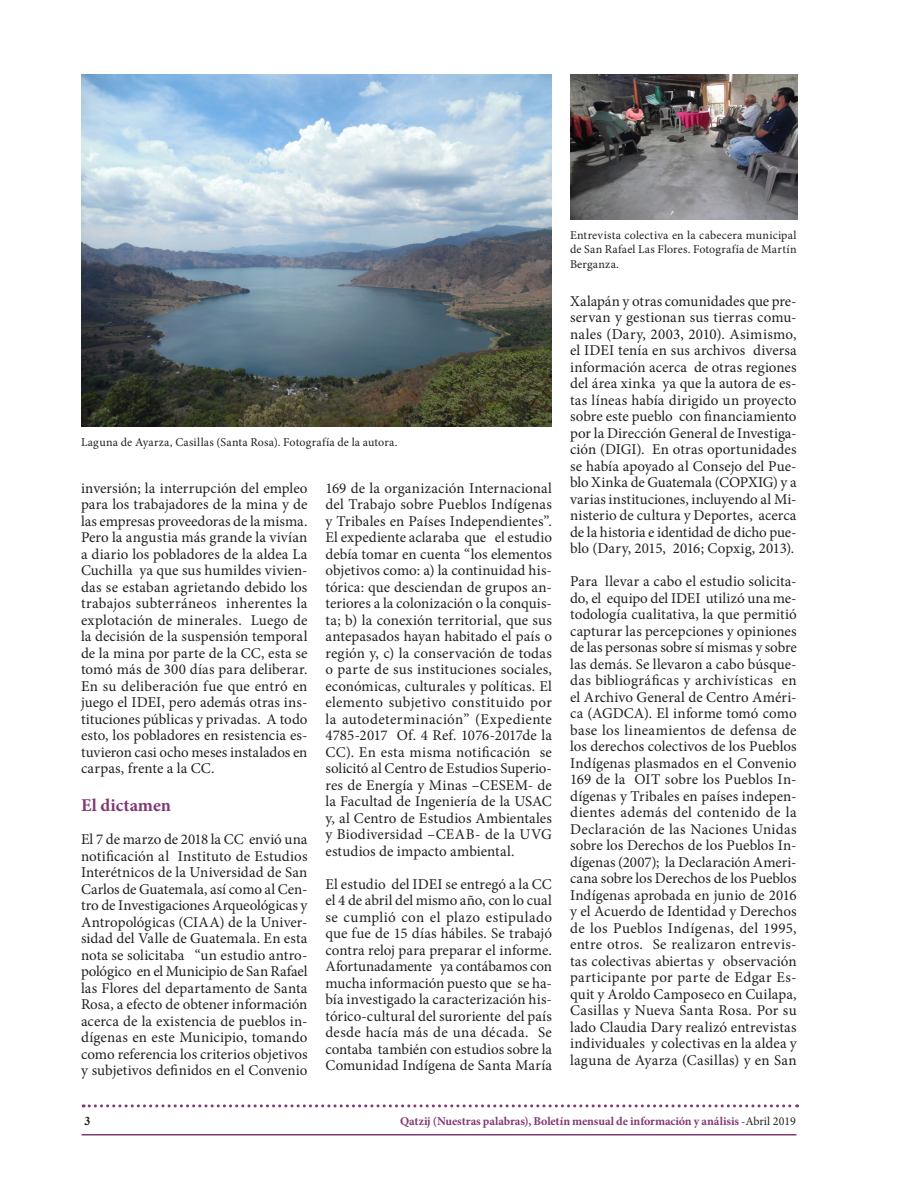
<style>
.page{position:relative;width:918px;height:1188px;background:#fff}
.page>*{position:absolute;margin:0;border:0;box-sizing:border-box;transform-origin:0 0}
.Subtitulos{font:700 18px "Minion Pro";color:#813972}
.Cuertpo_de_Texto{font:15px/16.5px "Minion Pro";color:#231f20;text-align:justify}
.Pie_de_foto{font:12px/14.4px "Minion Pro";letter-spacing:.02em;color:#231f20;text-align:justify}
.t1{font:700 12px "Minion Pro";letter-spacing:-.005em;color:#813972}
.t2{font:700 12px "Times New Roman";color:#231f20}
.s1{font-weight:400;color:#231f20}
</style>
<div class="page">
<svg style="left:83px;top:1104px;width:715px;height:3px"></svg>
<hr style="left:82px;top:1134px;width:715px;height:2px;background:#813972">
<img style="left:81px;top:74px;width:470px;height:353px">
<img style="left:571px;top:74px;width:226px;height:146px">
<p class="Pie_de_foto" style="left:81px;top:435px;width:318px">Laguna de Ayarza, Casillas (Santa Rosa). Fotografía de la autora.</p>
<p class="Cuertpo_de_Texto" style="left:81px;top:480px;width:228px">inversión; la interrupción del empleo para los trabajadores de la mina y de las empresas proveedoras de la misma.<br>Pero la angustia más grande la vivían a diario los pobladores de la aldea La Cuchilla ya que sus humildes vivien&shy;das se estaban agrietando debido los trabajos subterráneos inherentes la explotación de minerales. Luego de la decisión de la suspensión temporal de la mina por parte de la CC, esta se tomó más de 300 días para deliberar.<br>En su deliberación fue que entró en juego el IDEI, pero además otras ins&shy;tituciones públicas y privadas. A todo esto, los pobladores en resistencia es&shy;tuvieron casi ocho meses instalados en carpas, frente a la CC.</p>
<p class="Subtitulos" style="left:81px;top:793px;width:92px">El dictamen</p>
<p class="Cuertpo_de_Texto" style="left:81px;top:831px;width:228px">El 7 de marzo de 2018 la CC envió una notificación al Instituto de Estudios Interétnicos de la Universidad de San Carlos de Guatemala, así como al Cen&shy;tro de Investigaciones Arqueológicas y Antropológicas (CIAA) de la Univer&shy;sidad del Valle de Guatemala. En esta nota se solicitaba “un estudio antro&shy;pológico en el Municipio de San Rafael las Flores del departamento de Santa Rosa, a efecto de obtener información acerca de la existencia de pueblos in&shy;dígenas en este Municipio, tomando como referencia los criterios objetivos y subjetivos definidos en el Convenio</p>
<p class="Cuertpo_de_Texto" style="left:326px;top:480px;width:228px">169 de la organización Internacional del Trabajo sobre Pueblos Indígenas y Tribales en Países Independientes”.<br>El expediente aclaraba que el estudio debía tomar en cuenta “los elementos objetivos como: a) la continuidad his&shy;tórica: que desciendan de grupos an&shy;teriores a la colonización o la conquis&shy;ta; b) la conexión territorial, que sus antepasados hayan habitado el país o región y, c) la conservación de todas o parte de sus instituciones sociales, económicas, culturales y políticas. El elemento subjetivo constituido por la autodeterminación” (Expediente 4785-2017 Of. 4 Ref. 1076-2017de la CC). En esta misma notificación se solicitó al Centro de Estudios Superio&shy;res de Energía y Minas –CESEM- de la Facultad de Ingeniería de la USAC y, al Centro de Estudios Ambientales y Biodiversidad –CEAB- de la UVG estudios de impacto ambiental.</p>
<p class="Cuertpo_de_Texto" style="left:326px;top:876px;width:228px">El estudio del IDEI se entregó a la CC el 4 de abril del mismo año, con lo cual se cumplió con el plazo estipulado que fue de 15 días hábiles. Se trabajó contra reloj para preparar el informe.<br>Afortunadamente ya contábamos con mucha información puesto que se ha&shy;bía investigado la caracterización his&shy;tórico-cultural del suroriente del país desde hacía más de una década. Se contaba también con estudios sobre la Comunidad Indígena de Santa María</p>
<p class="Pie_de_foto" style="left:570px;top:228px;width:228px">Entrevista colectiva en la cabecera municipal de San Rafael Las Flores. Fotografía de Martín Berganza.</p>
<p class="Cuertpo_de_Texto" style="left:570px;top:293px;width:228px">Xalapán y otras comunidades que pre&shy;servan y gestionan sus tierras comu&shy;nales (Dary, 2003, 2010). Asimismo, el IDEI tenía en sus archivos diversa información acerca de otras regiones del área xinka ya que la autora de es&shy;tas líneas había dirigido un proyecto sobre este pueblo con financiamiento por la Dirección General de Investiga&shy;ción (DIGI). En otras oportunidades se había apoyado al Consejo del Pue&shy;blo Xinka de Guatemala (COPXIG) y a varias instituciones, incluyendo al Mi&shy;nisterio de cultura y Deportes, acerca de la historia e identidad de dicho pue&shy;blo (Dary, 2015, 2016; Copxig, 2013).</p>
<p class="Cuertpo_de_Texto" style="left:570px;top:573px;width:228px">Para llevar a cabo el estudio solicita&shy;do, el equipo del IDEI utilizó una me&shy;todología cualitativa, la que permitió capturar las percepciones y opiniones de las personas sobre sí mismas y sobre las demás. Se llevaron a cabo búsque&shy;das bibliográficas y archivísticas en el Archivo General de Centro Améri&shy;ca (AGDCA). El informe tomó como base los lineamientos de defensa de los derechos colectivos de los Pueblos Indígenas plasmados en el Convenio 169 de la OIT sobre los Pueblos In&shy;dígenas y Tribales en países indepen&shy;dientes además del contenido de la Declaración de las Naciones Unidas sobre los Derechos de los Pueblos In&shy;dígenas (2007); la Declaración Ameri&shy;cana sobre los Derechos de los Pueblos Indígenas aprobada en junio de 2016 y el Acuerdo de Identidad y Derechos de los Pueblos Indígenas, del 1995, entre otros. Se realizaron entrevis&shy;tas colectivas abiertas y observación participante por parte de Edgar Es&shy;quit y Aroldo Camposeco en Cuilapa, Casillas y Nueva Santa Rosa. Por su lado Claudia Dary realizó entrevistas individuales y colectivas en la aldea y laguna de Ayarza (Casillas) y en San</p>
<p class="t2" style="left:85px;top:1112px;width:7px">3</p>
<p class="t1" style="left:400px;top:1113px;width:397px">Qatzij (Nuestras palabras), Boletín mensual de información y análisis <span class="s1">-Abril 2019</span></p>
</div>
